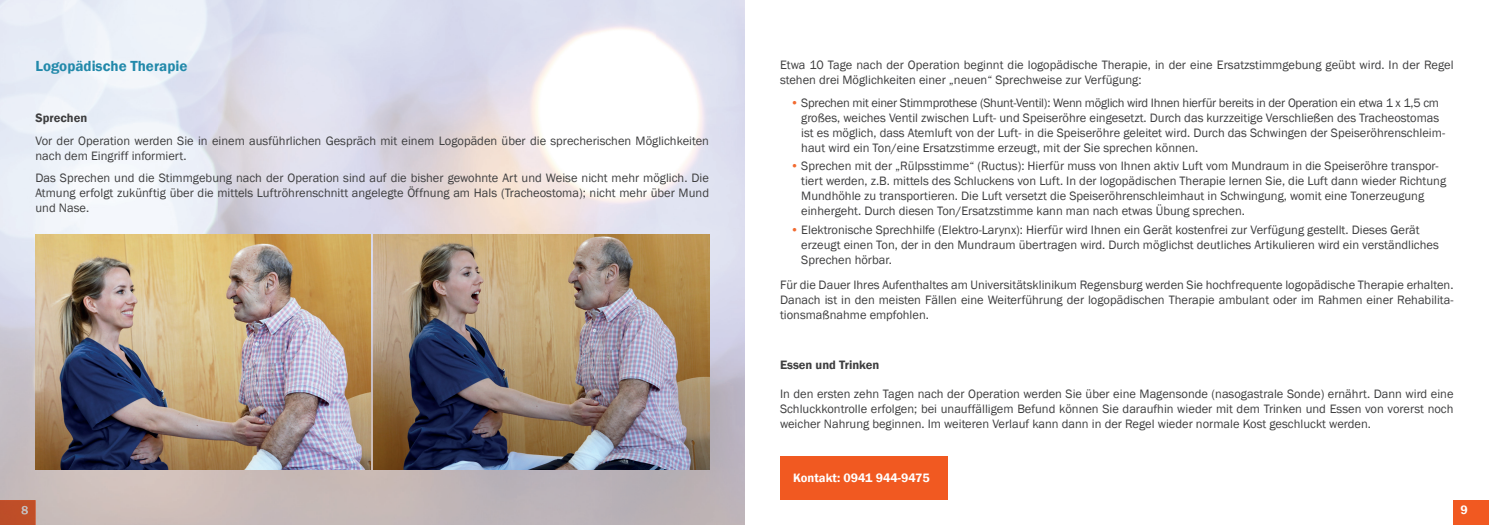
<style>
.page{position:relative;width:1489px;height:525px;background:#fff}
.page>*{position:absolute;margin:0;border:0;box-sizing:border-box;transform-origin:0 0}
.t1{font:600 15px "Franklin Gothic";color:#2289aa}
.t2{font:12.5px/15px "Franklin Gothic";color:#3e3e3f}
.t3{font:600 12.5px "Franklin Gothic";color:#3e3e3f}
.t4{font:600 12.5px "Franklin Gothic";color:#fff}
.s1{color:#f26a30}
</style>
<div class="page">
<div style="left:1453px;top:500px;width:35px;height:24px;background:#f15921"></div>
<img style="left:0;top:0;width:744px;height:524px">
<img style="left:0;top:500px;width:35px;height:24px">
<svg style="left:21px;top:505px;width:7px;height:9px"></svg>
<div style="left:780px;top:456px;width:167px;height:44px;background:#f15921"></div>
<img style="left:35px;top:234px;width:336px;height:235px">
<img style="left:373px;top:234px;width:336px;height:235px">
<p class="t1" style="left:35px;top:57px;width:153px">Logopädische Therapie</p>
<p class="t3" style="left:35px;top:110px;width:53px">Sprechen</p>
<p class="t2" style="left:35px;top:133px;width:675px">Vor der Operation werden Sie in einem ausführlichen Gespräch mit einem Logopäden über die sprecherischen Möglichkeiten nach dem Eingriff informiert.</p>
<p class="t2" style="left:35px;top:170px;width:675px;text-align:justify">Das Sprechen und die Stimmgebung nach der Operation sind auf die bisher gewohnte Art und Weise nicht mehr möglich. Die Atmung erfolgt zukünftig über die mittels Luftröhrenschnitt angelegte Öffnung am Hals (Tracheostoma); nicht mehr über Mund und Nase.</p>
<p class="t2" style="left:780px;top:58px;width:675px">Etwa 10 Tage nach der Operation beginnt die logopädische Therapie, in der eine Ersatzstimmgebung geübt wird. In der Regel stehen drei Möglichkeiten einer „neuen“ Sprechweise zur Verfügung:</p>
<p class="t2" style="left:801px;top:95px;width:645px;text-indent:-11px"><span class="s1">•</span> Sprechen mit einer Stimmprothese (Shunt-Ventil): Wenn möglich wird Ihnen hierfür bereits in der Operation ein etwa 1 x 1,5 cm großes, weiches Ventil zwischen Luft- und Speiseröhre eingesetzt. Durch das kurzzeitige Verschließen des Tracheostomas ist es möglich, dass Atemluft von der Luft- in die Speiseröhre geleitet wird. Durch das Schwingen der Speiseröhrenschleim&shy;haut wird ein Ton/eine Ersatzstimme erzeugt, mit der Sie sprechen können.</p>
<p class="t2" style="left:801px;top:159px;width:646px;text-indent:-11px"><span class="s1">•</span> Sprechen mit der „Rülpsstimme“ (Ructus): Hierfür muss von Ihnen aktiv Luft vom Mundraum in die Speiseröhre transpor&shy;tiert werden, z.B. mittels des Schluckens von Luft. In der logopädischen Therapie lernen Sie, die Luft dann wieder Richtung Mundhöhle zu transportieren. Die Luft versetzt die Speiseröhrenschleimhaut in Schwingung, womit eine Tonerzeugung einhergeht. Durch diesen Ton/Ersatzstimme kann man nach etwas Übung sprechen.</p>
<p class="t2" style="left:801px;top:222px;width:639px;text-indent:-11px"><span class="s1">•</span> Elektronische Sprechhilfe (Elektro-Larynx): Hierfür wird Ihnen ein Gerät kostenfrei zur Verfügung gestellt. Dieses Gerät erzeugt einen Ton, der in den Mundraum übertragen wird. Durch möglichst deutliches Artikulieren wird ein verständliches<br>Sprechen hörbar.</p>
<p class="t2" style="left:780px;top:278px;width:675px;text-align:justify">Für die Dauer Ihres Aufenthaltes am Universitätsklinikum Regensburg werden Sie hochfrequente logopädische Therapie erhalten.<br>Danach ist in den meisten Fällen eine Weiterführung der logopädischen Therapie ambulant oder im Rahmen einer Rehabilita&shy;tionsmaßnahme empfohlen.</p>
<p class="t3" style="left:780px;top:357px;width:101px">Essen und Trinken</p>
<p class="t2" style="left:780px;top:386px;width:675px;text-align:justify">In den ersten zehn Tagen nach der Operation werden Sie über eine Magensonde (nasogastrale Sonde) ernährt. Dann wird eine Schluckkontrolle erfolgen; bei unauffälligem Befund können Sie daraufhin wieder mit dem Trinken und Essen von vorerst noch weicher Nahrung beginnen. Im weiteren Verlauf kann dann in der Regel wieder normale Kost geschluckt werden.</p>
<p class="t4" style="left:793px;top:470px;width:138px">Kontakt: 0941 944-9475</p>
<p class="t4" style="left:1460px;top:502px;width:9px">9</p>
</div>
